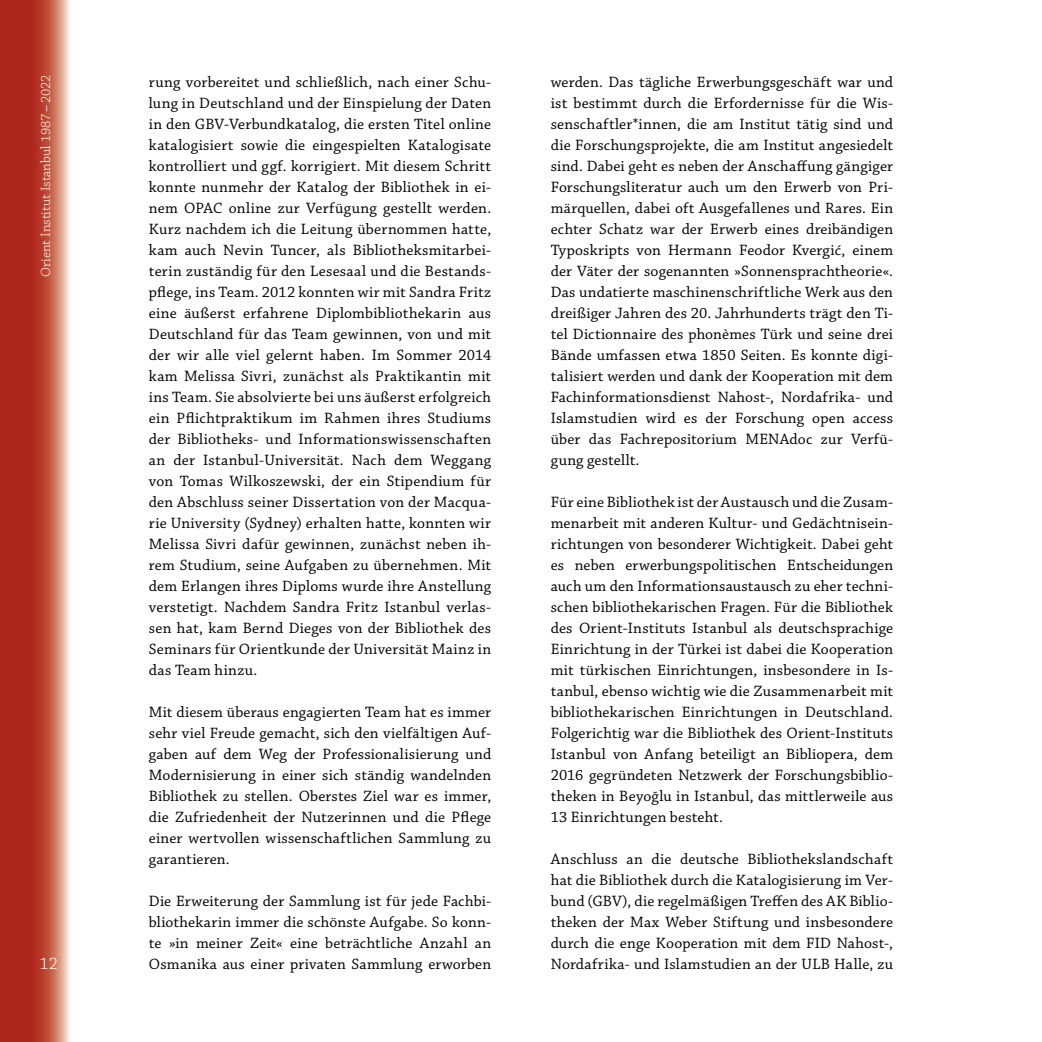
<style>
.page{position:relative;width:1042px;height:1042px;background:#fff}
.page>*{position:absolute;margin:0;border:0;box-sizing:border-box;transform-origin:0 0}
.t1{font:300 17.5px "Chaparral Pro";color:#fff}
.t2{font:15.75px/21px "Chaparral Pro";letter-spacing:.015em;color:#000;text-align:justify}
.t3{font:300 14px "Chaparral Pro";color:#fff}
</style>
<div class="page">
<svg style="left:0;top:0;width:69px;height:1042px;background:#bc4d3e"></svg>
<p class="t3" style="left:38px;top:277px;width:204px;rotate:-90deg">Orient Institut Istanbul 1987–2022</p>
<p class="t1" style="left:40px;top:954px;width:19px">12</p>
<p class="t2" style="left:149px;top:72px;width:344px">rung vorbereitet und schließlich, nach einer Schu&shy;lung in Deutschland und der Einspielung der Daten in den GBV-Verbundkatalog, die ersten Titel online katalogisiert sowie die eingespielten Katalogisate kontrolliert und ggf. korrigiert. Mit diesem Schritt konnte nunmehr der Katalog der Bibliothek in ei&shy;nem OPAC online zur Verfügung gestellt werden.<br>Kurz nachdem ich die Leitung übernommen hatte, kam auch Nevin Tuncer, als Bibliotheksmitarbei&shy;terin zuständig für den Lesesaal und die Bestands&shy;pflege, ins Team. 2012 konnten wir mit Sandra Fritz eine äußerst erfahrene Diplombibliothekarin aus Deutschland für das Team gewinnen, von und mit der wir alle viel gelernt haben. Im Sommer 2014 kam Melissa Sivri, zunächst als Praktikantin mit ins Team. Sie absolvierte bei uns äußerst erfolgreich ein Pflichtpraktikum im Rahmen ihres Studiums der Bibliotheks- und Informationswissenschaften an der Istanbul-Universität. Nach dem Weggang von Tomas Wilkoszewski, der ein Stipendium für den Abschluss seiner Dissertation von der Macqua&shy;rie University (Sydney) erhalten hatte, konnten wir Melissa Sivri dafür gewinnen, zunächst neben ih&shy;rem Studium, seine Aufgaben zu übernehmen. Mit dem Erlangen ihres Diploms wurde ihre Anstellung verstetigt. Nachdem Sandra Fritz Istanbul verlas&shy;sen hat, kam Bernd Dieges von der Bibliothek des Seminars für Orientkunde der Universität Mainz in das Team hinzu.</p>
<p class="t2" style="left:149px;top:702px;width:344px">Mit diesem überaus engagierten Team hat es immer sehr viel Freude gemacht, sich den vielfältigen Auf&shy;gaben auf dem Weg der Professionalisierung und Modernisierung in einer sich ständig wandelnden Bibliothek zu stellen. Oberstes Ziel war es immer, die Zufriedenheit der Nutzerinnen und die Pflege einer wertvollen wissenschaftlichen Sammlung zu garantieren.</p>
<p class="t2" style="left:149px;top:891px;width:344px">Die Erweiterung der Sammlung ist für jede Fachbi&shy;bliothekarin immer die schönste Aufgabe. So konn&shy;te »in meiner Zeit« eine beträchtliche Anzahl an Osmanika aus einer privaten Sammlung erworben</p>
<p class="t2" style="left:551px;top:72px;width:344px">werden. Das tägliche Erwerbungsgeschäft war und ist bestimmt durch die Erfordernisse für die Wis&shy;senschaftler*innen, die am Institut tätig sind und die Forschungsprojekte, die am Institut angesiedelt sind. Dabei geht es neben der Anschaffung gängiger Forschungsliteratur auch um den Erwerb von Pri&shy;märquellen, dabei oft Ausgefallenes und Rares. Ein echter Schatz war der Erwerb eines dreibändigen Typoskripts von Hermann Feodor Kvergić, einem der Väter der sogenannten »Sonnensprachtheorie«.<br>Das undatierte maschinenschriftliche Werk aus den dreißiger Jahren des 20. Jahrhunderts trägt den Ti&shy;tel Dictionnaire des phonèmes Türk und seine drei Bände umfassen etwa 1850 Seiten. Es konnte digi&shy;talisiert werden und dank der Kooperation mit dem Fachinformationsdienst Nahost-, Nordafrika- und Islamstudien wird es der Forschung open access über das Fachrepositorium MENAdoc zur Verfü&shy;gung gestellt.</p>
<p class="t2" style="left:551px;top:492px;width:344px">Für eine Bibliothek ist der Austausch und die Zusam&shy;menarbeit mit anderen Kultur- und Gedächtnisein&shy;richtungen von besonderer Wichtigkeit. Dabei geht es neben erwerbungspolitischen Entscheidungen auch um den Informationsaustausch zu eher techni&shy;schen bibliothekarischen Fragen. Für die Bibliothek des Orient-Instituts Istanbul als deutschsprachige Einrichtung in der Türkei ist dabei die Kooperation mit türkischen Einrichtungen, insbesondere in Is&shy;tanbul, ebenso wichtig wie die Zusammenarbeit mit bibliothekarischen Einrichtungen in Deutschland.<br>Folgerichtig war die Bibliothek des Orient-Instituts Istanbul von Anfang beteiligt an Bibliopera, dem 2016 gegründeten Netzwerk der Forschungsbiblio&shy;theken in Beyoğlu in Istanbul, das mittlerweile aus 13 Einrichtungen besteht.</p>
<p class="t2" style="left:551px;top:849px;width:344px">Anschluss an die deutsche Bibliothekslandschaft hat die Bibliothek durch die Katalogisierung im Ver&shy;bund (GBV), die regelmäßigen Treffen des AK Biblio&shy;theken der Max Weber Stiftung und insbesondere durch die enge Kooperation mit dem FID Nahost-, Nordafrika- und Islamstudien an der ULB Halle, zu</p>
</div>
